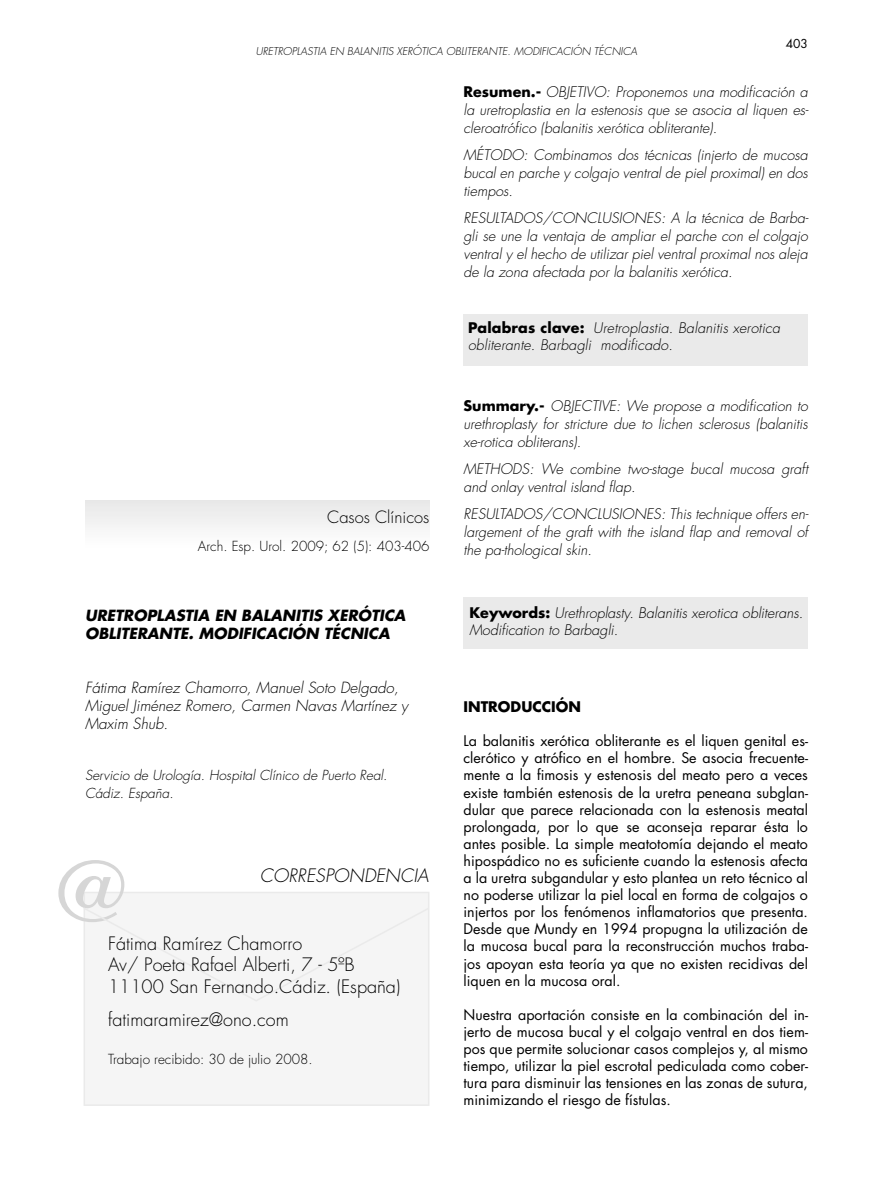
<style>
.page{position:relative;width:893px;height:1191px;background:#fff}
.page>*{position:absolute;margin:0;border:0;box-sizing:border-box;transform-origin:0 0}
.t1{font:90px "Times";color:#d6d6d6}
.t2{font:300 18px "Futura";color:#000}
.t3{font:italic 300 18px "Futura";color:#000}
.t4{font:300 16.5px "Futura";color:#000}
.t5{font:italic 300 15px/18px "Futura";color:#000}
.t6{font:italic 700 15px/18px "Futura";color:#000}
.t7{font:14.25px/17.1px "Futura";color:#000;text-align:justify}
.t8{font:italic 300 14.25px/18px "Futura";color:#000;text-align:justify}
.t9{font:700 14.25px "Futura";color:#000}
.t10{font:300 13.5px "Futura";color:#000}
.t11{font:italic 300 13.5px/18px "Futura";color:#000}
.t12{font:12px "Futura";color:#000}
.t13{font:italic 300 10.5px "Futura";color:#000}
.s1{font-weight:700;font-style:normal}
</style>
<div class="page">
<div style="left:85px;top:500px;width:344px;height:51px;background:#f4f4f4"></div>
<div style="left:84px;top:892px;width:345px;height:213px;background:#f5f5f5"></div>
<div style="left:84px;top:891px;width:345px;height:215px;border:2px solid #eaeaea"></div>
<svg style="left:83px;top:906px;width:347px;height:96px"></svg>
<div style="left:463px;top:597px;width:345px;height:51px;background:#eaeaea"></div>
<div style="left:463px;top:315px;width:345px;height:51px;background:#eaeaea"></div>
<p class="t13" style="left:256px;top:44px;width:383px">URETROPLASTIA EN BALANITIS XERÓTICA OBLITERANTE. MODIFICACIÓN TÉCNICA</p>
<p class="t12" style="left:786px;top:35px;width:24px">403</p>
<p class="t8" style="left:463px;top:82px;width:347px"><span class="s1">Resumen.-</span> OBJETIVO: Proponemos una modificación a la uretroplastia en la estenosis que se asocia al liquen es&shy;cleroatrófico (balanitis xerótica obliterante).</p>
<p class="t8" style="left:463px;top:145px;width:346px">MÉTODO: Combinamos dos técnicas (injerto de mucosa bucal en parche y colgajo ventral de piel proximal) en dos tiempos.</p>
<p class="t8" style="left:463px;top:208px;width:347px">RESULTADOS/CONCLUSIONES: A la técnica de Barba&shy;gli se une la ventaja de ampliar el parche con el colgajo ventral y el hecho de utilizar piel ventral proximal nos aleja de la zona afectada por la balanitis xerótica.</p>
<p class="t4" style="left:327px;top:506px;width:104px">Casos Clínicos</p>
<p class="t10" style="left:198px;top:538px;width:233px">Arch. Esp. Urol. 2009; 62 (5): 403-406</p>
<p class="t6" style="left:85px;top:606px;width:322px">URETROPLASTIA EN BALANITIS XERÓTICA<br>OBLITERANTE. MODIFICACIÓN TÉCNICA</p>
<p class="t5" style="left:85px;top:679px;width:324px">Fátima Ramírez Chamorro, Manuel Soto Delgado,<br>Miguel Jiménez Romero, Carmen Navas Martínez y<br>Maxim Shub.</p>
<p class="t11" style="left:85px;top:766px;width:304px">Servicio de Urología. Hospital Clínico de Puerto Real.<br>Cádiz. España.</p>
<p class="t1" style="left:50px;top:806px;width:84px">@</p>
<p class="t3" style="left:260px;top:863px;width:170px">CORRESPONDENCIA</p>
<p class="t2" style="left:108px;top:931px;width:196px">Fátima Ramírez Chamorro</p>
<p class="t2" style="left:108px;top:953px;width:248px">Av/ Poeta Rafael Alberti, 7 - 5ºB</p>
<p class="t2" style="left:108px;top:974px;width:294px">11100 San Fernando.Cádiz. (España)</p>
<p class="t2" style="left:108px;top:1008px;width:182px">fatimaramirez@ono.com</p>
<p class="t10" style="left:108px;top:1050px;width:206px">Trabajo recibido: 30 de julio 2008.</p>
<p class="t8" style="left:468px;top:319px;width:314px;line-height:17.1px"><span class="s1">Palabras clave:</span> Uretroplastia. Balanitis xerotica obliterante. Barbagli modificado.</p>
<p class="t8" style="left:463px;top:397px;width:346px"><span class="s1">Summary.-</span> OBJECTIVE: We propose a modification to urethroplasty for stricture due to lichen sclerosus (balanitis xe-rotica obliterans).</p>
<p class="t8" style="left:463px;top:460px;width:346px">METHODS: We combine two-stage bucal mucosa graft and onlay ventral island flap.</p>
<p class="t8" style="left:463px;top:505px;width:347px">RESULTADOS/CONCLUSIONES: This technique offers en&shy;largement of the graft with the island flap and removal of the pa-thological skin.</p>
<p class="t8" style="left:469px;top:605px;width:335px;line-height:17.1px"><span class="s1">Keywords:</span> Urethroplasty. Balanitis xerotica obliterans.<br>Modification to Barbagli.</p>
<p class="t9" style="left:463px;top:696px;width:119px">INTRODUCCIÓN</p>
<p class="t7" style="left:463px;top:732px;width:346px">La balanitis xerótica obliterante es el liquen genital es&shy;clerótico y atrófico en el hombre. Se asocia frecuente&shy;mente a la fimosis y estenosis del meato pero a veces existe también estenosis de la uretra peneana subglan&shy;dular que parece relacionada con la estenosis meatal prolongada, por lo que se aconseja reparar ésta lo antes posible. La simple meatotomía dejando el meato hipospádico no es suficiente cuando la estenosis afecta a la uretra subgandular y esto plantea un reto técnico al no poderse utilizar la piel local en forma de colgajos o injertos por los fenómenos inflamatorios que presenta.<br>Desde que Mundy en 1994 propugna la utilización de la mucosa bucal para la reconstrucción muchos traba&shy;jos apoyan esta teoría ya que no existen recidivas del liquen en la mucosa oral.</p>
<p class="t7" style="left:463px;top:1006px;width:346px">Nuestra aportación consiste en la combinación del in&shy;jerto de mucosa bucal y el colgajo ventral en dos tiem&shy;pos que permite solucionar casos complejos y, al mismo tiempo, utilizar la piel escrotal pediculada como cober&shy;tura para disminuir las tensiones en las zonas de sutura, minimizando el riesgo de fístulas.</p>
</div>
